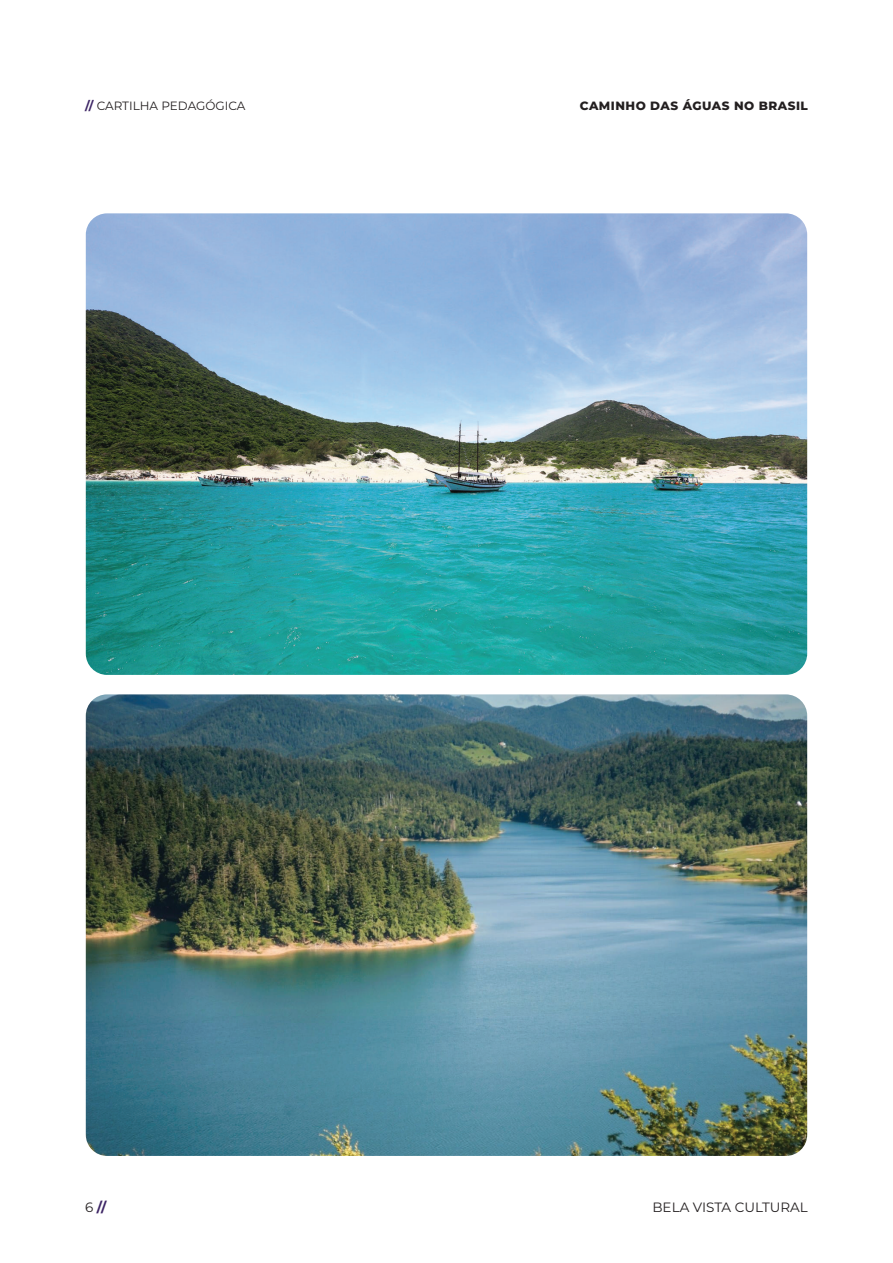
<style>
.page{position:relative;width:893px;height:1263px;background:#fff}
.page>*{position:absolute;margin:0;border:0;box-sizing:border-box;transform-origin:0 0}
.t1{font:13.5px "Montserrat";color:#231f20}
.t2{font:700 13.5px "Montserrat";color:#3d2565}
.t3{font:800 12px "Montserrat";letter-spacing:.04em;color:#231f20}
.t4{font:12px "Montserrat";color:#231f20}
.s1{font-weight:700;color:#3d2565}
.s2{font-weight:400;color:#231f20}
</style>
<div class="page">
<img style="left:86px;top:213px;width:721px;height:462px">
<img style="left:86px;top:694px;width:721px;height:462px">
<p class="t4" style="left:85px;top:97px;width:162px"><span class="s1">//</span> CARTILHA PEDAGÓGICA</p>
<p class="t3" style="left:580px;top:97px;width:230px">CAMINHO DAS ÁGUAS NO BRASIL</p>
<p class="t2" style="left:85px;top:1198px;width:23px"><span class="s2">6</span> //</p>
<p class="t1" style="left:652px;top:1198px;width:157px">BELA VISTA CULTURAL</p>
</div>
